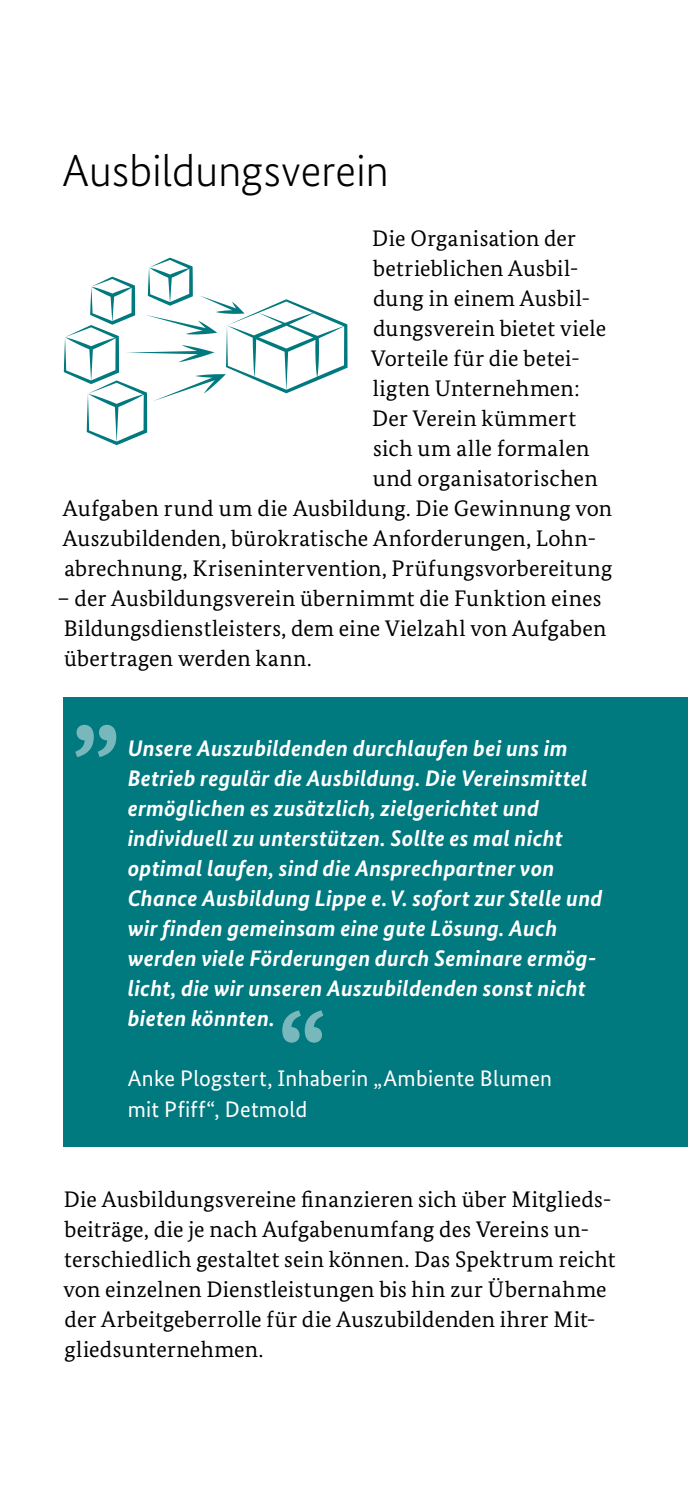
<style>
.page{position:relative;width:688px;height:1489px;background:#fff}
.page>*{position:absolute;margin:0;border:0;box-sizing:border-box;transform-origin:0 0}
.H1_Headline{font:300 45px "Bundes Sans";letter-spacing:-.01em;color:#000}
.Fließtext{font:22.5px/30px "Bundes Serif";letter-spacing:.01em;color:#000}
.Zitat{font:italic 700 22.5px/30px "Bundes Sans";letter-spacing:.01em;color:#fff}
.Zitat_Name{font:22.5px/30px "Bundes Sans";letter-spacing:.01em;color:#fff}
</style>
<div class="page">
<svg style="left:64px;top:258px;width:283px;height:187px"></svg>
<div style="left:64px;top:697px;width:623px;height:449px;background:#00797f"></div>
<svg style="left:75px;top:724px;width:41px;height:33px"></svg>
<svg style="left:282px;top:1010px;width:41px;height:32px"></svg>
<h1 class="H1_Headline" style="left:62px;top:145px;width:328px">Ausbildungsverein</h1>
<p class="Fließtext" style="left:372px;top:223px;width:205px">Die Organisation der</p>
<p class="Fließtext" style="left:373px;top:253px;width:207px">betrieblichen Ausbil-</p>
<p class="Fließtext" style="left:373px;top:283px;width:219px">dung in einem Ausbil-</p>
<p class="Fließtext" style="left:373px;top:313px;width:234px">dungsverein bietet viele</p>
<p class="Fließtext" style="left:371px;top:343px;width:210px">Vorteile für die betei-</p>
<p class="Fließtext" style="left:372px;top:373px;width:208px">ligten Unternehmen:</p>
<p class="Fließtext" style="left:372px;top:403px;width:205px">Der Verein kümmert</p>
<p class="Fließtext" style="left:373px;top:433px;width:218px">sich um alle formalen</p>
<p class="Fließtext" style="left:372px;top:463px;width:226px">und organisatorischen</p>
<p class="Fließtext" style="left:63px;top:493px;width:551px">Aufgaben rund um die Ausbildung. Die Gewinnung von</p>
<p class="Fließtext" style="left:63px;top:523px;width:535px">Auszubildenden, bürokratische Anforderungen, Lohn-</p>
<p class="Fließtext" style="left:64px;top:553px;width:549px">abrechnung, Krisenintervention, Prüfungsvorbereitung</p>
<p class="Fließtext" style="left:58px;top:583px;width:550px">– der Ausbildungsverein übernimmt die Funktion eines<br>Bildungsdienstleisters, dem eine Vielzahl von Aufgaben übertragen werden kann.</p>
<p class="Zitat" style="left:128px;top:733px;width:476px">Unsere Auszubildenden durchlaufen bei uns im Betrieb regulär die Ausbildung. Die Vereinsmittel ermöglichen es zusätzlich, zielgerichtet und individuell zu unterstützen. Sollte es mal nicht optimal laufen, sind die Ansprechpartner von Chance Ausbildung Lippe e.V. sofort zur Stelle und wir finden gemeinsam eine gute Lösung. Auch werden viele Förderungen durch Seminare ermög&shy;licht, die wir unseren Auszubildenden sonst nicht bieten könnten.</p>
<p class="Zitat_Name" style="left:128px;top:1063px;width:426px">Anke Plogstert, Inhaberin „Ambiente Blumen mit Pfiff“, Detmold</p>
<p class="Fließtext" style="left:64px;top:1183px;width:553px">Die Ausbildungsvereine finanzieren sich über Mitglieds&shy;beiträge, die je nach Aufgabenumfang des Vereins un&shy;terschiedlich gestaltet sein können. Das Spektrum reicht von einzelnen Dienstleistungen bis hin zur Übernahme der Arbeitgeberrolle für die Auszubildenden ihrer Mit&shy;gliedsunternehmen.</p>
</div>
